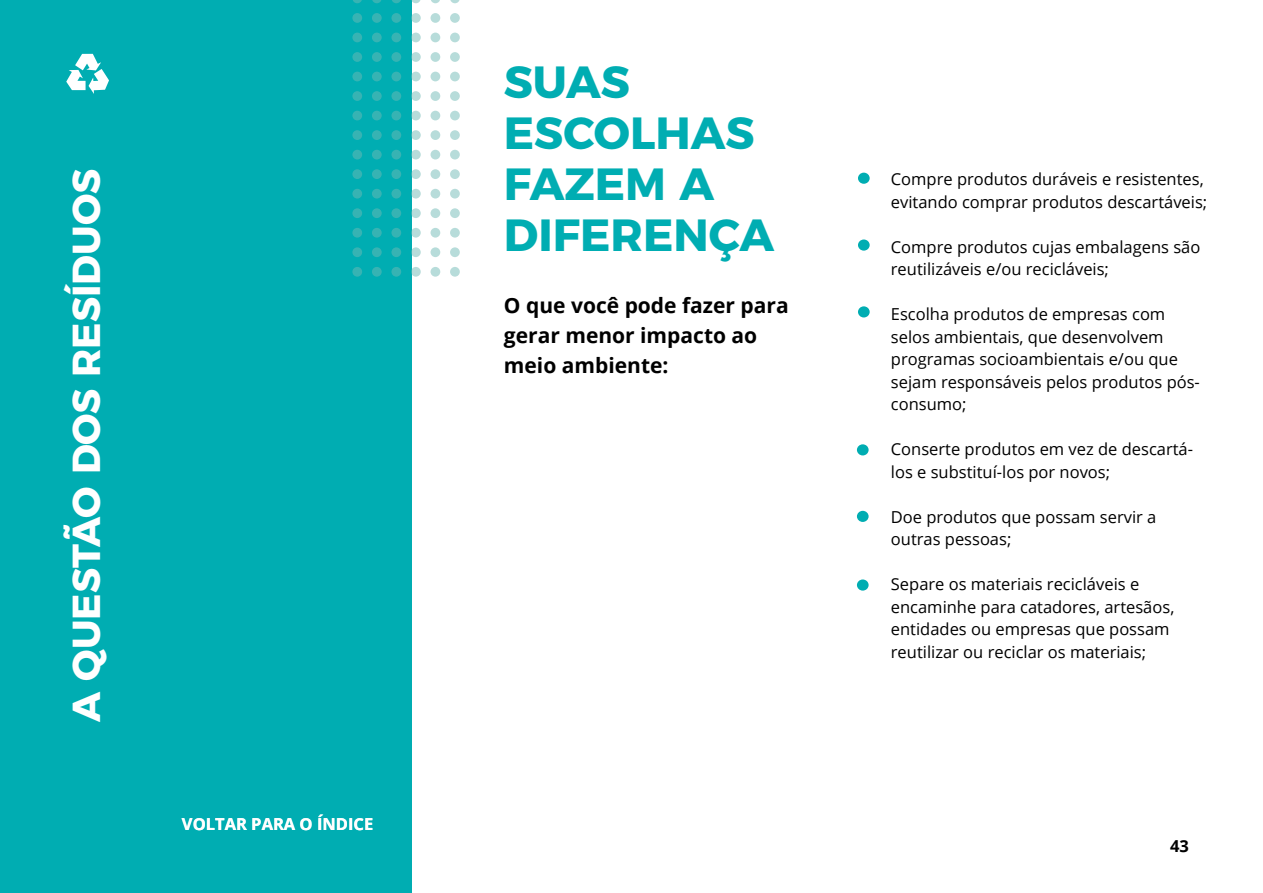
<style>
.page{position:relative;width:1263px;height:893px;background:#fff}
.page>*{position:absolute;margin:0;border:0;box-sizing:border-box;transform-origin:0 0}
.t1{font:700 45px/51px "Montserrat";color:#00adb2}
.t2{font:700 39px "Montserrat";color:#fff}
.t3{font:700 21px/30px "Open Sans";color:#000}
.t4{font:16.5px/22.5px "Open Sans";color:#000}
.t5{font:700 16.5px "Open Sans";color:#fff}
.t6{font:700 16.5px "Open Sans";color:#000}
</style>
<div class="page">
<div style="left:0;top:0;width:411px;height:893px;background:#00adb2"></div>
<svg style="left:352px;top:267px;width:10px;height:10px"></svg>
<svg style="left:352px;top:247px;width:10px;height:10px"></svg>
<svg style="left:352px;top:228px;width:10px;height:10px"></svg>
<svg style="left:352px;top:208px;width:10px;height:10px"></svg>
<svg style="left:352px;top:189px;width:10px;height:10px"></svg>
<svg style="left:352px;top:169px;width:10px;height:10px"></svg>
<div style="left:352px;top:150px;width:10px;height:9px;background:#37b3b3;border-radius:50%"></div>
<svg style="left:352px;top:130px;width:10px;height:10px"></svg>
<div style="left:352px;top:111px;width:10px;height:9px;background:#37b3b3;border-radius:50%"></div>
<svg style="left:352px;top:91px;width:10px;height:10px"></svg>
<div style="left:352px;top:72px;width:10px;height:9px;background:#37b3b3;border-radius:50%"></div>
<svg style="left:352px;top:52px;width:10px;height:10px"></svg>
<div style="left:352px;top:33px;width:10px;height:9px;background:#37b3b3;border-radius:50%"></div>
<svg style="left:352px;top:13px;width:10px;height:10px"></svg>
<svg style="left:353px;top:0;width:9px;height:3px"></svg>
<svg style="left:372px;top:267px;width:10px;height:10px"></svg>
<svg style="left:372px;top:247px;width:10px;height:10px"></svg>
<svg style="left:372px;top:228px;width:10px;height:10px"></svg>
<svg style="left:372px;top:208px;width:10px;height:10px"></svg>
<svg style="left:372px;top:189px;width:10px;height:10px"></svg>
<svg style="left:372px;top:169px;width:10px;height:10px"></svg>
<div style="left:372px;top:150px;width:10px;height:9px;background:#37b3b3;border-radius:50%"></div>
<svg style="left:372px;top:130px;width:10px;height:10px"></svg>
<div style="left:372px;top:111px;width:10px;height:9px;background:#37b3b3;border-radius:50%"></div>
<svg style="left:372px;top:91px;width:10px;height:10px"></svg>
<div style="left:372px;top:72px;width:10px;height:9px;background:#37b3b3;border-radius:50%"></div>
<svg style="left:372px;top:52px;width:10px;height:10px"></svg>
<div style="left:372px;top:33px;width:10px;height:9px;background:#37b3b3;border-radius:50%"></div>
<svg style="left:372px;top:13px;width:10px;height:10px"></svg>
<svg style="left:372px;top:0;width:9px;height:3px"></svg>
<svg style="left:391px;top:267px;width:10px;height:10px"></svg>
<svg style="left:391px;top:247px;width:10px;height:10px"></svg>
<svg style="left:391px;top:228px;width:10px;height:10px"></svg>
<svg style="left:391px;top:208px;width:10px;height:10px"></svg>
<svg style="left:391px;top:189px;width:10px;height:10px"></svg>
<svg style="left:391px;top:169px;width:10px;height:10px"></svg>
<div style="left:391px;top:150px;width:10px;height:9px;background:#37b3b3;border-radius:50%"></div>
<svg style="left:391px;top:130px;width:10px;height:10px"></svg>
<div style="left:391px;top:111px;width:10px;height:9px;background:#37b3b3;border-radius:50%"></div>
<svg style="left:391px;top:91px;width:10px;height:10px"></svg>
<div style="left:391px;top:72px;width:10px;height:9px;background:#37b3b3;border-radius:50%"></div>
<svg style="left:391px;top:52px;width:10px;height:10px"></svg>
<div style="left:391px;top:33px;width:10px;height:9px;background:#37b3b3;border-radius:50%"></div>
<svg style="left:391px;top:13px;width:10px;height:10px"></svg>
<svg style="left:392px;top:0;width:9px;height:3px"></svg>
<svg style="left:411px;top:267px;width:10px;height:10px"></svg>
<svg style="left:411px;top:247px;width:10px;height:10px"></svg>
<svg style="left:411px;top:228px;width:10px;height:10px"></svg>
<svg style="left:411px;top:208px;width:10px;height:10px"></svg>
<svg style="left:411px;top:189px;width:10px;height:10px"></svg>
<svg style="left:411px;top:169px;width:10px;height:10px"></svg>
<div style="left:411px;top:150px;width:10px;height:9px;background:#b7dcda;border-radius:50%"></div>
<svg style="left:411px;top:130px;width:10px;height:10px"></svg>
<div style="left:411px;top:111px;width:10px;height:9px;background:#b7dcda;border-radius:50%"></div>
<svg style="left:411px;top:91px;width:10px;height:10px"></svg>
<div style="left:411px;top:72px;width:10px;height:9px;background:#b7dcda;border-radius:50%"></div>
<svg style="left:411px;top:52px;width:10px;height:10px"></svg>
<div style="left:411px;top:33px;width:10px;height:9px;background:#b7dcda;border-radius:50%"></div>
<svg style="left:411px;top:13px;width:10px;height:10px"></svg>
<svg style="left:411px;top:0;width:10px;height:3px"></svg>
<svg style="left:430px;top:267px;width:10px;height:10px"></svg>
<svg style="left:430px;top:247px;width:10px;height:10px"></svg>
<svg style="left:430px;top:228px;width:10px;height:10px"></svg>
<svg style="left:430px;top:208px;width:10px;height:10px"></svg>
<svg style="left:430px;top:189px;width:10px;height:10px"></svg>
<svg style="left:430px;top:169px;width:10px;height:10px"></svg>
<div style="left:430px;top:150px;width:10px;height:9px;background:#b7dcda;border-radius:50%"></div>
<svg style="left:430px;top:130px;width:10px;height:10px"></svg>
<div style="left:430px;top:111px;width:10px;height:9px;background:#b7dcda;border-radius:50%"></div>
<svg style="left:430px;top:91px;width:10px;height:10px"></svg>
<div style="left:430px;top:72px;width:10px;height:9px;background:#b7dcda;border-radius:50%"></div>
<svg style="left:430px;top:52px;width:10px;height:10px"></svg>
<div style="left:430px;top:33px;width:10px;height:9px;background:#b7dcda;border-radius:50%"></div>
<svg style="left:430px;top:13px;width:10px;height:10px"></svg>
<svg style="left:431px;top:0;width:9px;height:3px"></svg>
<svg style="left:450px;top:267px;width:10px;height:10px"></svg>
<svg style="left:450px;top:247px;width:10px;height:10px"></svg>
<svg style="left:450px;top:228px;width:10px;height:10px"></svg>
<svg style="left:450px;top:208px;width:10px;height:10px"></svg>
<svg style="left:450px;top:189px;width:10px;height:10px"></svg>
<svg style="left:450px;top:169px;width:10px;height:10px"></svg>
<div style="left:450px;top:150px;width:10px;height:9px;background:#b7dcda;border-radius:50%"></div>
<svg style="left:450px;top:130px;width:10px;height:10px"></svg>
<div style="left:450px;top:111px;width:10px;height:9px;background:#b7dcda;border-radius:50%"></div>
<svg style="left:450px;top:91px;width:10px;height:10px"></svg>
<svg style="left:450px;top:72px;width:10px;height:9px"></svg>
<svg style="left:450px;top:52px;width:10px;height:10px"></svg>
<svg style="left:450px;top:33px;width:10px;height:9px"></svg>
<svg style="left:450px;top:13px;width:10px;height:10px"></svg>
<svg style="left:450px;top:0;width:10px;height:3px"></svg>
<div style="left:858px;top:173px;width:12px;height:11px;background:#00adb2;border-radius:50%"></div>
<div style="left:858px;top:239px;width:12px;height:12px;background:#00adb2;border-radius:50%"></div>
<div style="left:858px;top:306px;width:12px;height:11px;background:#00adb2;border-radius:50%"></div>
<div style="left:857px;top:444px;width:12px;height:11px;background:#00adb2;border-radius:50%"></div>
<div style="left:857px;top:511px;width:12px;height:11px;background:#00adb2;border-radius:50%"></div>
<div style="left:857px;top:579px;width:12px;height:12px;background:#00adb2;border-radius:50%"></div>
<svg style="left:66px;top:54px;width:43px;height:40px"></svg>
<h2 class="t2" style="left:54px;top:722px;width:555px;rotate:-90deg">A QUESTÃO DOS RESÍDUOS</h2>
<p class="t5" style="left:182px;top:813px;width:193px">VOLTAR PARA O ÍNDICE</p>
<h1 class="t1" style="left:504px;top:53px;width:272px">SUAS<br>ESCOLHAS<br>FAZEM A<br>DIFERENÇA</h1>
<p class="t3" style="left:504px;top:290px;width:286px">O que você pode fazer para gerar menor impacto ao meio ambiente:</p>
<p class="t4" style="left:891px;top:168px;width:318px">Compre produtos duráveis e resistentes, evitando comprar produtos descartáveis;</p>
<p class="t4" style="left:891px;top:235px;width:311px">Compre produtos cujas embalagens são reutilizáveis e/ou recicláveis;</p>
<p class="t4" style="left:891px;top:303px;width:311px">Escolha produtos de empresas com selos ambientais, que desenvolvem programas socioambientais e/ou que sejam responsáveis pelos produtos pós&shy;consumo;</p>
<p class="t4" style="left:891px;top:438px;width:304px">Conserte produtos em vez de descartá&shy;los e substituí-los por novos;</p>
<p class="t4" style="left:891px;top:505px;width:267px">Doe produtos que possam servir a outras pessoas;</p>
<p class="t4" style="left:891px;top:573px;width:285px">Separe os materiais recicláveis e encaminhe para catadores, artesãos, entidades ou empresas que possam reutilizar ou reciclar os materiais;</p>
<p class="t6" style="left:1170px;top:834px;width:20px">43</p>
</div>
